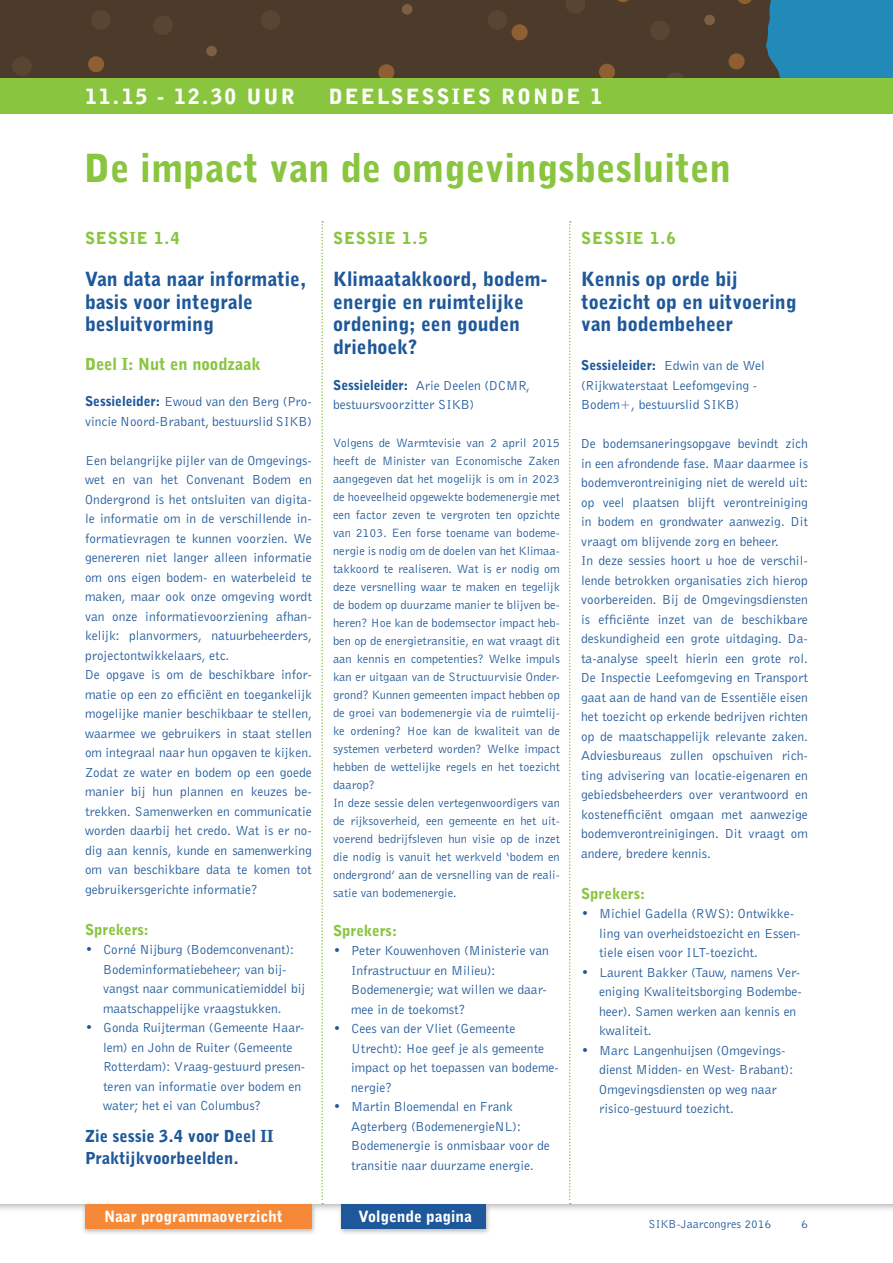
<style>
.page{position:relative;width:893px;height:1263px;background:#fff}
.page>*{position:absolute;margin:0;border:0;box-sizing:border-box;transform-origin:0 0}
.TUSSEN{font:900 38.7px "Bell Gothic BT";color:#89c53f}
.TUSSEN-2{font:900 21px "Bell Gothic BT";letter-spacing:.1em;color:#fff}
.KOP_SESSIE{font:900 19.5px/22.5px "Bell Gothic BT";color:#1e589a}
.KOP_SESSIE-2{font:900 16.5px "Bell Gothic BT";color:#1e589a}
.BOLD{font:900 16.5px "Bell Gothic BT";letter-spacing:.05em;color:#89c53f}
.KOP_SESSIE-3{font:900 16.5px "Bell Gothic BT";color:#89c53f}
.TUSSEN-3{font:900 15.45px "Bell Gothic BT";color:#fff}
.t1{font:900 15px "Bell Gothic BT";color:#89c53f}
.PLAT_SESSIE{font:13.5px/19.5px "Bell Gothic BT";color:#1e589a}
.t2{font:900 13.5px "Bell Gothic BT";color:#1e589a}
.PLAT_SESSIE-2{font:12.45px/18px "Bell Gothic BT";color:#1e589a;text-align:justify}
.t3{font:12px "Bell Gothic BT";color:#1e589a}
.s1{font-weight:900}
.s2{font-weight:400}
</style>
<div class="page">
<div style="left:0;top:1202px;width:893px;height:61px;background:#231f20;opacity:.4"></div>
<div style="left:0;top:0;width:735px;height:78px;background:#4c3a2a"></div>
<div style="left:206px;top:46px;width:11px;height:10px;background:#7c6045;border-radius:50%"></div>
<div style="left:402px;top:4px;width:10px;height:11px;background:#644d37;border-radius:50%"></div>
<div style="left:704px;top:15px;width:11px;height:10px;background:#7c6045;border-radius:50%"></div>
<div style="left:12px;top:56px;width:20px;height:20px;background:#584532;border-radius:50%"></div>
<div style="left:91px;top:10px;width:20px;height:20px;background:#584532;border-radius:50%"></div>
<div style="left:261px;top:10px;width:19px;height:20px;background:#584532;border-radius:50%"></div>
<div style="left:487px;top:10px;width:20px;height:20px;background:#584532;border-radius:50%"></div>
<div style="left:650px;top:21px;width:20px;height:19px;background:#584532;border-radius:50%"></div>
<svg style="left:400px;top:0;width:185px;height:14px;background:#4e3c2b"></svg>
<svg style="left:666px;top:72px;width:19px;height:6px"></svg>
<div style="left:599px;top:64px;width:16px;height:16px;background:#8d5f32;border-radius:50%"></div>
<div style="left:728px;top:53px;width:17px;height:16px;background:#8d5f32;border-radius:50%"></div>
<svg style="left:735px;top:0;width:158px;height:78px;background:#2b7898"></svg>
<svg style="left:615px;top:0;width:16px;height:2px"></svg>
<div style="left:88px;top:56px;width:16px;height:16px;background:#8d5f32;border-radius:50%"></div>
<div style="left:512px;top:24px;width:16px;height:16px;background:#8d5f32;border-radius:50%"></div>
<div style="left:378px;top:64px;width:16px;height:16px;background:#8d5f32;border-radius:50%"></div>
<div style="left:153px;top:15px;width:20px;height:20px;background:#584532;border-radius:50%"></div>
<div style="left:0;top:78px;width:893px;height:35px;background:#89c53f"></div>
<svg style="left:321px;top:221px;width:2px;height:983px"></svg>
<svg style="left:569px;top:221px;width:2px;height:983px"></svg>
<div style="left:81px;top:1202px;width:236px;height:33px;background:#231f20;opacity:.3"></div>
<div style="left:85px;top:1204px;width:227px;height:25px;background:#f58938"></div>
<div style="left:338px;top:1202px;width:153px;height:33px;background:#231f20;opacity:.3"></div>
<div style="left:341px;top:1204px;width:145px;height:25px;background:#1e589a"></div>
<p class="TUSSEN-2" style="left:85px;top:83px;width:211px">11.15 - 12.30 UUR</p>
<p class="TUSSEN-2" style="left:329px;top:83px;width:275px">DEELSESSIES RONDE 1</p>
<p class="TUSSEN" style="left:84px;top:144px;width:648px">De impact van de omgevingsbesluiten</p>
<p class="BOLD" style="left:85px;top:228px;width:96px">SESSIE 1.4</p>
<p class="KOP_SESSIE" style="left:85px;top:268px;width:223px">Van data naar informatie, basis voor integrale</p>
<p class="KOP_SESSIE" style="left:85px;top:313px;width:130px">besluitvorming</p>
<p class="KOP_SESSIE-3" style="left:85px;top:354px;width:177px">Deel I: Nut en noodzaak</p>
<p class="PLAT_SESSIE" style="left:85px;top:392px;width:228px"><span class="s1">Sessieleider:</span> Ewoud van den Berg (Pro&shy;vincie Noord-Brabant, bestuurslid SIKB)</p>
<p class="PLAT_SESSIE" style="left:85px;top:450px;width:228px;text-align:justify">Een belangrijke pijler van de Omgevings&shy;wet en van het Convenant Bodem en Ondergrond is het ontsluiten van digita&shy;le informatie om in de verschillende in&shy;formatievragen te kunnen voorzien. We genereren niet langer alleen informatie om ons eigen bodem- en waterbeleid te maken, maar ook onze omgeving wordt van onze informatievoorziening afhan&shy;kelijk: planvormers, natuurbeheerders, projectontwikkelaars, etc.</p>
<p class="PLAT_SESSIE" style="left:85px;top:665px;width:228px;text-align:justify">De opgave is om de beschikbare infor&shy;matie op een zo efficiënt en toegankelijk mogelijke manier beschikbaar te stellen, waarmee we gebruikers in staat stellen om integraal naar hun opgaven te kijken.<br>Zodat ze water en bodem op een goede manier bij hun plannen en keuzes be&shy;trekken. Samenwerken en communicatie worden daarbij het credo. Wat is er no&shy;dig aan kennis, kunde en samenwerking om van beschikbare data te komen tot gebruikersgerichte informatie?</p>
<p class="t1" style="left:85px;top:920px;width:65px">Sprekers:</p>
<p class="PLAT_SESSIE" style="left:103px;top:940px;width:204px;text-indent:-18px">• Corné Nijburg (Bodemconvenant):<br>Bodeminformatiebeheer; van bij&shy;vangst naar communicatiemiddel bij maatschappelijke vraagstukken.</p>
<p class="PLAT_SESSIE" style="left:103px;top:1018px;width:204px;text-indent:-18px">• Gonda Ruijterman (Gemeente Haar&shy;lem) en John de Ruiter (Gemeente Rotterdam): Vraag-gestuurd presen&shy;teren van informatie over bodem en water; het ei van Columbus?</p>
<p class="KOP_SESSIE-2" style="left:85px;top:1125px;width:190px">Zie sessie 3.4 voor Deel II</p>
<p class="KOP_SESSIE-2" style="left:85px;top:1148px;width:155px">Praktijkvoorbeelden.</p>
<p class="BOLD" style="left:333px;top:228px;width:96px">SESSIE 1.5</p>
<p class="KOP_SESSIE" style="left:333px;top:268px;width:216px">Klimaatakkoord, bodem-</p>
<p class="KOP_SESSIE" style="left:333px;top:290px;width:192px">energie en ruimtelijke ordening; een gouden driehoek?</p>
<p class="PLAT_SESSIE" style="left:333px;top:375px;width:198px"><span class="s1">Sessieleider:</span> Arie Deelen (DCMR, bestuursvoorzitter SIKB)</p>
<p class="PLAT_SESSIE-2" style="left:333px;top:433px;width:228px">Volgens de Warmtevisie van 2 april 2015 heeft de Minister van Economische Zaken aangegeven dat het mogelijk is om in 2023 de hoeveelheid opgewekte bodemenergie met een factor zeven te vergroten ten opzichte van 2103. Een forse toename van bodeme&shy;nergie is nodig om de doelen van het Klimaa&shy;takkoord te realiseren. Wat is er nodig om deze versnelling waar te maken en tegelijk de bodem op duurzame manier te blijven be&shy;heren? Hoe kan de bodemsector impact heb&shy;ben op de energietransitie, en wat vraagt dit aan kennis en competenties? Welke impuls kan er uitgaan van de Structuurvisie Onder&shy;grond? Kunnen gemeenten impact hebben op de groei van bodemenergie via de ruimtelij&shy;ke ordening? Hoe kan de kwaliteit van de systemen verbeterd worden? Welke impact hebben de wettelijke regels en het toezicht daarop?</p>
<p class="PLAT_SESSIE-2" style="left:333px;top:793px;width:228px">In deze sessie delen vertegenwoordigers van de rijksoverheid, een gemeente en het uit&shy;voerend bedrijfsleven hun visie op de inzet die nodig is vanuit het werkveld ‘bodem en ondergrond’ aan de versnelling van de reali&shy;satie van bodemenergie.</p>
<p class="t1" style="left:333px;top:921px;width:65px">Sprekers:</p>
<p class="PLAT_SESSIE" style="left:351px;top:941px;width:199px;text-indent:-18px">• Peter Kouwenhoven (Ministerie van<br>Infrastructuur en Milieu):<br>Bodemenergie; wat willen we daar&shy;mee in de toekomst?</p>
<p class="PLAT_SESSIE" style="left:351px;top:1019px;width:209px;text-indent:-18px">• Cees van der Vliet (Gemeente<br>Utrecht): Hoe geef je als gemeente impact op het toepassen van bodeme&shy;nergie?</p>
<p class="PLAT_SESSIE" style="left:351px;top:1097px;width:200px;text-indent:-18px">• Martin Bloemendal en Frank<br>Agterberg (BodemenergieNL):<br>Bodemenergie is onmisbaar voor de transitie naar duurzame energie.</p>
<p class="TUSSEN-3" style="left:104px;top:1206px;width:180px">Naar programmaoverzicht</p>
<p class="TUSSEN-3" style="left:359px;top:1206px;width:115px">Volgende pagina</p>
<p class="BOLD" style="left:581px;top:228px;width:96px">SESSIE 1.6</p>
<p class="KOP_SESSIE" style="left:581px;top:268px;width:158px">Kennis op orde bij</p>
<p class="KOP_SESSIE" style="left:581px;top:290px;width:217px">toezicht op en uitvoering van bodembeheer</p>
<p class="t2" style="left:581px;top:357px;width:185px">Sessieleider: <span class="s2">Edwin van de Wel</span></p>
<p class="PLAT_SESSIE" style="left:581px;top:375px;width:178px">(Rijkwaterstaat Leefomgeving -</p>
<p class="PLAT_SESSIE" style="left:581px;top:395px;width:160px">Bodem+, bestuurslid SIKB)</p>
<p class="PLAT_SESSIE" style="left:581px;top:434px;width:228px;text-align:justify">De bodemsaneringsopgave bevindt zich in een afrondende fase. Maar daarmee is bodemverontreiniging niet de wereld uit: op veel plaatsen blijft verontreiniging in bodem en grondwater aanwezig. Dit vraagt om blijvende zorg en beheer.</p>
<p class="PLAT_SESSIE" style="left:581px;top:551px;width:228px;text-align:justify">In deze sessies hoort u hoe de verschil&shy;lende betrokken organisaties zich hierop voorbereiden. Bij de Omgevingsdiensten is efficiënte inzet van de beschikbare deskundigheid een grote uitdaging. Da&shy;ta-analyse speelt hierin een grote rol.<br>De Inspectie Leefomgeving en Transport gaat aan de hand van de Essentiële eisen het toezicht op erkende bedrijven richten op de maatschappelijk relevante zaken.<br>Adviesbureaus zullen opschuiven rich&shy;ting advisering van locatie-eigenaren en gebiedsbeheerders over verantwoord en kostenefficiënt omgaan met aanwezige bodemverontreinigingen. Dit vraagt om andere, bredere kennis.</p>
<p class="t1" style="left:581px;top:884px;width:65px">Sprekers:</p>
<p class="PLAT_SESSIE" style="left:599px;top:904px;width:203px;text-indent:-18px">• Michiel Gadella (RWS): Ontwikke&shy;ling van overheidstoezicht en Essen&shy;tiele eisen voor ILT-toezicht.</p>
<p class="PLAT_SESSIE" style="left:599px;top:962px;width:204px;text-indent:-18px">• Laurent Bakker (Tauw, namens Ver&shy;eniging Kwaliteitsborging Bodembe&shy;heer). Samen werken aan kennis en kwaliteit.</p>
<p class="PLAT_SESSIE" style="left:599px;top:1040px;width:195px;text-indent:-18px">• Marc Langenhuijsen (Omgevings&shy;dienst Midden- en West- Brabant):<br>Omgevingsdiensten op weg naar risico-gestuurd toezicht.</p>
<p class="t3" style="left:648px;top:1216px;width:124px">SIKB-Jaarcongres 2016</p>
<p class="t3" style="left:801px;top:1216px;width:8px">6</p>
</div>
